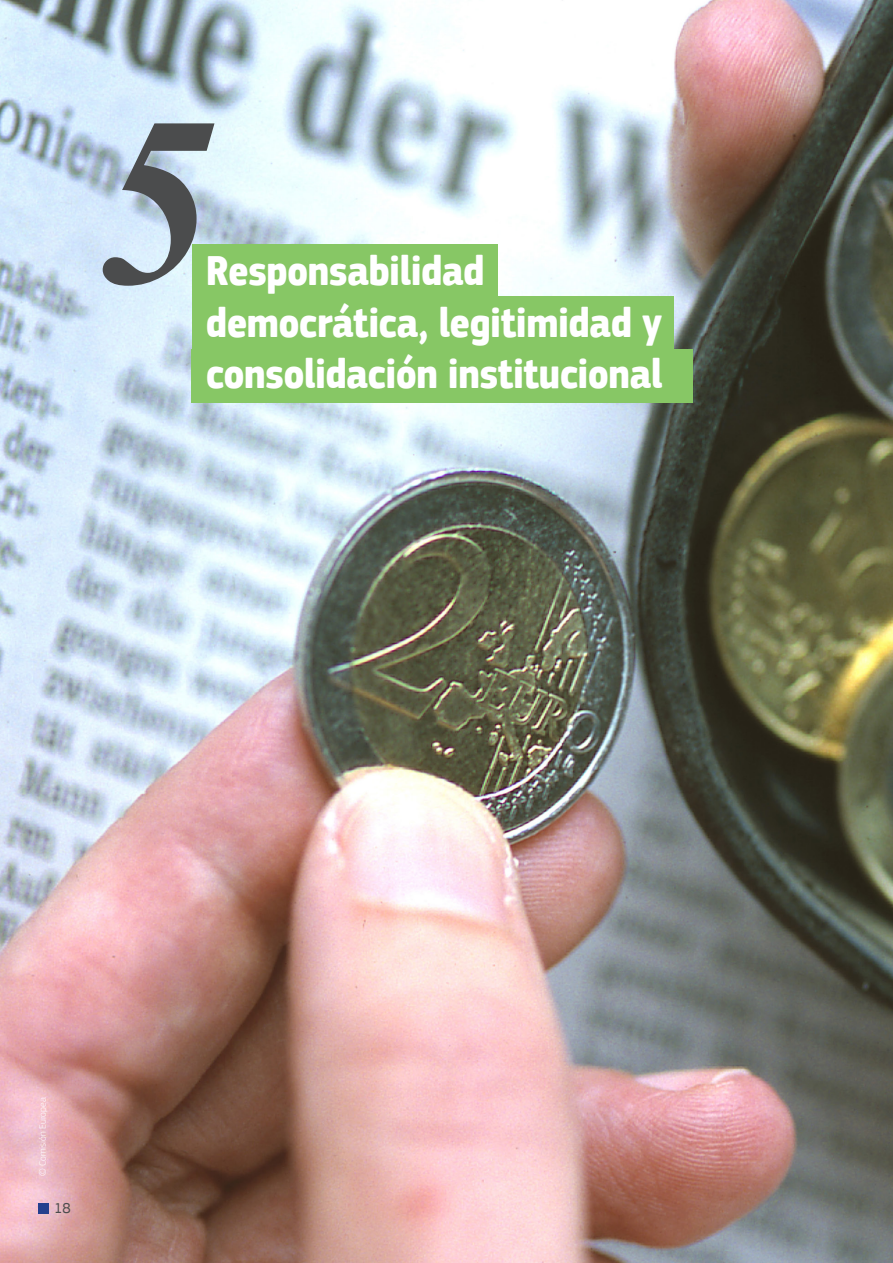
<style>
.page{position:relative;width:893px;height:1263px;background:#fff}
.page>*{position:absolute;margin:0;border:0;box-sizing:border-box;transform-origin:0 0}
._01_Title{font:italic 700 240px "Times New Roman";color:#4b4c4d}
._01_Title-2{font:700 43.05px/51.6px "EC Square Sans Cond Pro";color:#fff}
.BODY_TEXT{font:15px "EC Square Sans Pro";color:#4b4c4d}
.t1{font:300 9.75px "EC Square Sans Pro";color:#fff}
</style>
<div class="page">
<img style="left:0;top:0;width:893px;height:1263px">
<div style="left:192px;top:245px;width:305px;height:53px;background:#87c765"></div>
<div style="left:192px;top:297px;width:482px;height:53px;background:#87c765"></div>
<div style="left:192px;top:349px;width:501px;height:54px;background:#87c765"></div>
<div style="left:38px;top:1203px;width:10px;height:10px;background:#253f8e"></div>
<p class="_01_Title" style="left:94px;top:35px;width:121px">5</p>
<p class="_01_Title-2" style="left:206px;top:246px;width:458px">Responsabilidad democrática, legitimidad y consolidación institucional</p>
<p class="t1" style="left:37px;top:1176px;width:80px;rotate:-90deg">© Comisión Europea</p>
<p class="BODY_TEXT" style="left:54px;top:1199px;width:18px">18</p>
</div>
